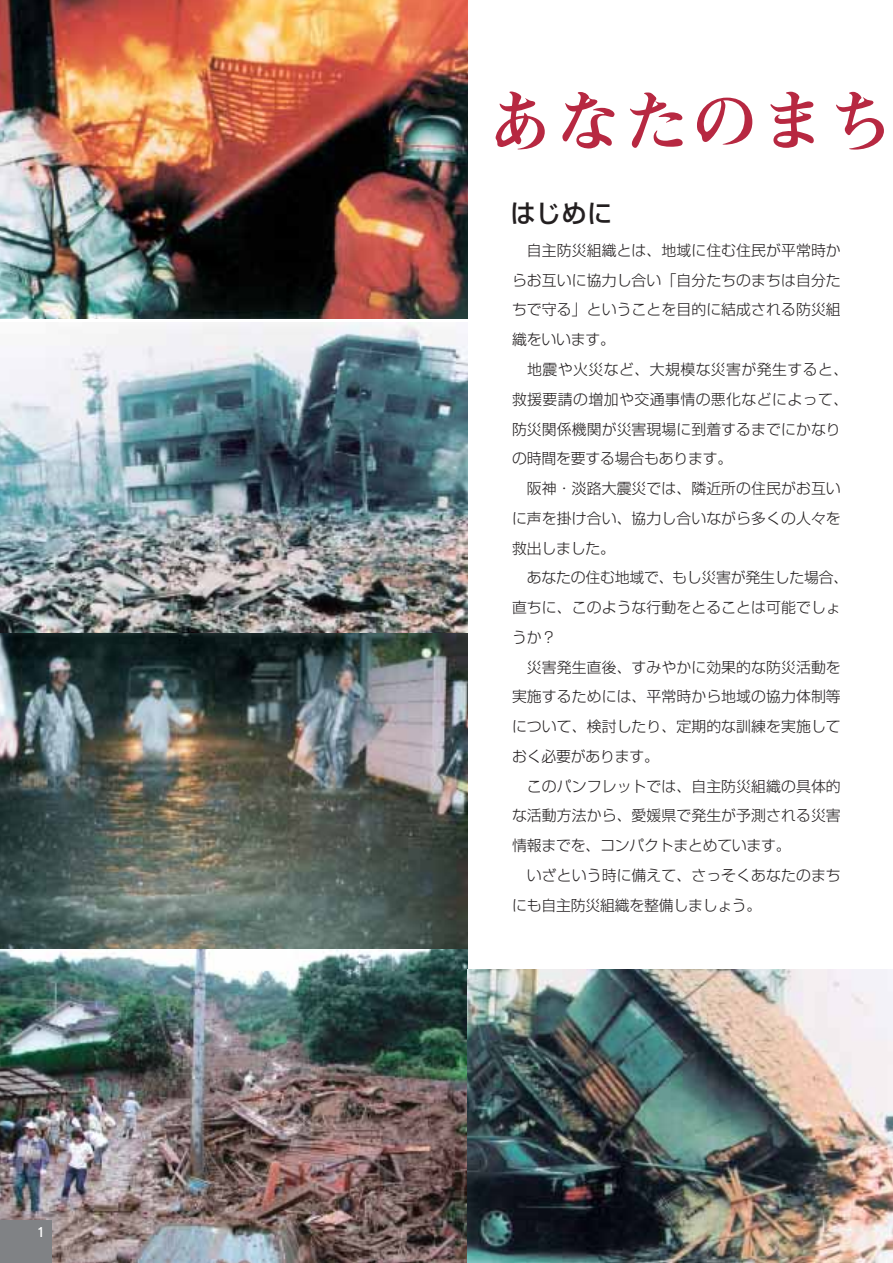
<style>
.page{position:relative;width:893px;height:1263px;background:#fff}
.page>*{position:absolute;margin:0;border:0;box-sizing:border-box;transform-origin:0 0}
.t1{font:67.95px "Midashi Min Pro MA31";color:#b72841}
.t2{font:500 25.5px "Shin Go Pro";color:#231f20}
.t3{font:300 14.85px/29.7px "Shin Go Pro";letter-spacing:.005em;color:#231f20;text-align:justify}
.t4{font:300 14.85px/29.7px "Shin Go Pro";letter-spacing:.03em;color:#231f20}
.t5{font:12.75px "Rodin Pro DB";color:#fff}
</style>
<div class="page">
<img style="left:0;top:948px;width:468px;height:315px">
<div style="left:0;top:1220px;width:51px;height:43px;background:#808285"></div>
<img style="left:0;top:0;width:468px;height:319px">
<img style="left:468px;top:969px;width:424px;height:294px">
<img style="left:0;top:322px;width:468px;height:312px">
<img style="left:0;top:634px;width:468px;height:314px">
<p class="t5" style="left:36px;top:1228px;width:10px">1</p>
<h1 class="t1" style="left:486px;top:95px;width:410px">あなたのまち</h1>
<h2 class="t2" style="left:510px;top:204px;width:104px">はじめに</h2>
<p class="t3" style="left:512px;top:238px;width:330px;text-indent:15px">自主防災組織とは、地域に住む住民が平常時からお互いに協力し合い「自分たちのまちは自分たちで守る」ということを目的に結成される防災組織をいいます。</p>
<p class="t4" style="left:512px;top:357px;width:338px;text-indent:15px">地震や火災など、大規模な災害が発生すると、救援要請の増加や交通事情の悪化などによって、防災関係機関が災害現場に到着するまでにかなりの時間を要する場合もあります。</p>
<p class="t3" style="left:512px;top:476px;width:330px;text-indent:15px">阪神・淡路大震災では、隣近所の住民がお互いに声を掛け合い、協力し合いながら多くの人々を救出しました。</p>
<p class="t3" style="left:512px;top:565px;width:338px;text-align:left;text-indent:15px">あなたの住む地域で、もし災害が発生した場合、直ちに、このような行動をとることは可能でしょうか？</p>
<p class="t3" style="left:512px;top:654px;width:330px;text-indent:15px">災害発生直後、すみやかに効果的な防災活動を実施するためには、平常時から地域の協力体制等について、検討したり、定期的な訓練を実施しておく必要があります。</p>
<p class="t3" style="left:512px;top:773px;width:330px;text-indent:15px">このパンフレットでは、自主防災組織の具体的な活動方法から、愛媛県で発生が予測される災害情報までを、コンパクトまとめています。</p>
<p class="t3" style="left:512px;top:863px;width:330px;text-indent:15px">いざという時に備えて、さっそくあなたのまちにも自主防災組織を整備しましょう。</p>
</div>
